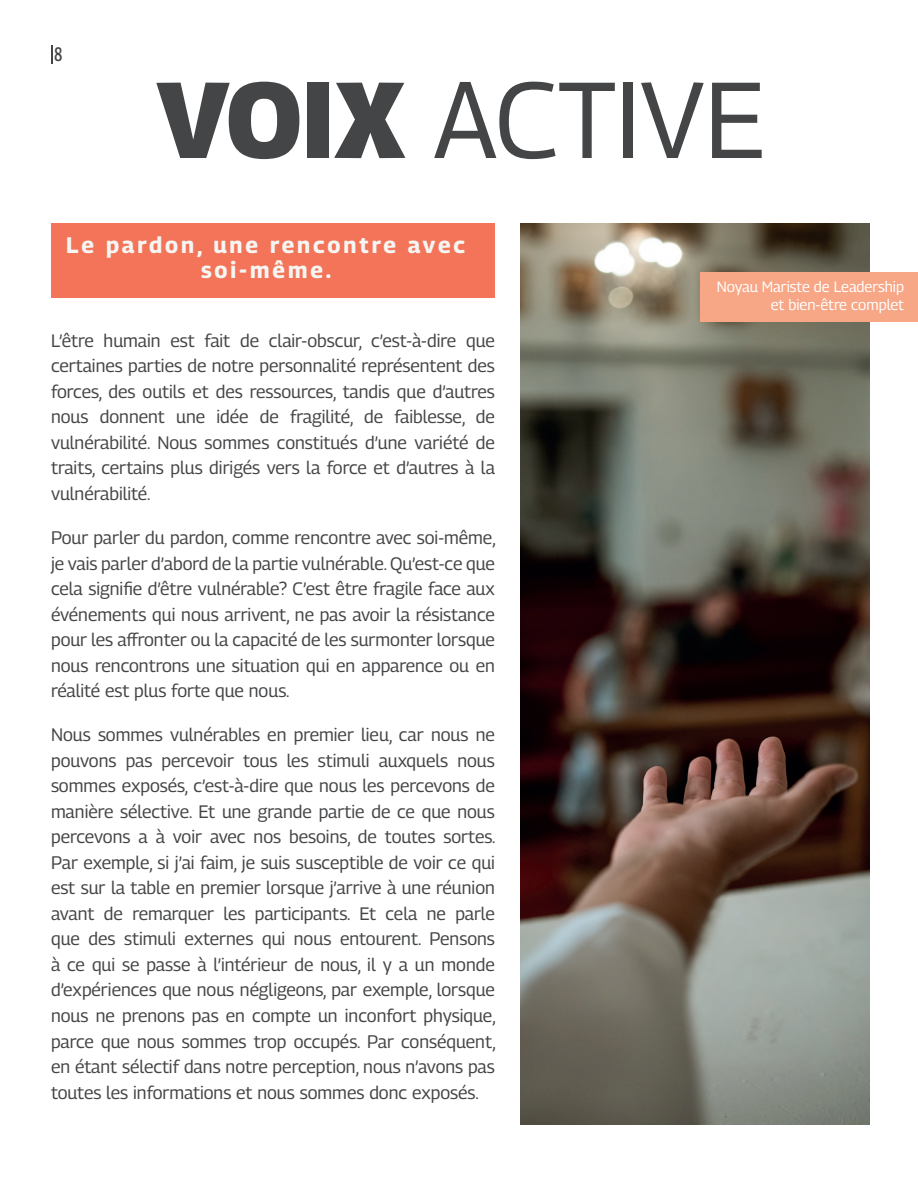
<style>
.page{position:relative;width:918px;height:1188px;background:#fff}
.page>*{position:absolute;margin:0;border:0;box-sizing:border-box;transform-origin:0 0}
.t1{font:700 22.5px/25.5px "Georama";letter-spacing:.13em;color:#f5f6f3;text-align:center}
.t2{font:500 19.5px "Georama Condensed";color:#444547}
.t3{font:18px/25.5px "Georama";color:#444547;text-align:justify}
.t4{font:15px/18px "Georama";letter-spacing:-.005em;color:#fff;text-align:right}
</style>
<div class="page">
<svg style="left:51px;top:46px;width:2px;height:18px"></svg>
<svg style="left:156px;top:82px;width:143px;height:77px"></svg>
<div style="left:307px;top:83px;width:22px;height:75px;background:#444547"></div>
<svg style="left:334px;top:83px;width:71px;height:75px"></svg>
<svg style="left:434px;top:82px;width:181px;height:77px"></svg>
<div style="left:623px;top:83px;width:10px;height:75px;background:#444547"></div>
<svg style="left:641px;top:82px;width:63px;height:76px"></svg>
<svg style="left:712px;top:83px;width:50px;height:75px"></svg>
<img style="left:520px;top:223px;width:349px;height:901px">
<div style="left:701px;top:272px;width:217px;height:50px;background:#f7a686"></div>
<div style="left:51px;top:223px;width:444px;height:75px;background:#f37458"></div>
<p class="t2" style="left:55px;top:40px;width:9px">8</p>
<p class="t1" style="left:66px;top:232px;width:400px">Le pardon, une rencontre avec soi-même.</p>
<p class="t3" style="left:51px;top:327px;width:445px">L’être humain est fait de clair-obscur, c’est-à-dire que certaines parties de notre personnalité représentent des forces, des outils et des ressources, tandis que d’autres nous donnent une idée de fragilité, de faiblesse, de vulnérabilité. Nous sommes constitués d’une variété de traits, certains plus dirigés vers la force et d’autres à la vulnérabilité.</p>
<p class="t3" style="left:51px;top:525px;width:446px">Pour parler du pardon, comme rencontre avec soi-même, je vais parler d’abord de la partie vulnérable. Qu’est-ce que cela signifie d’être vulnérable? C’est être fragile face aux événements qui nous arrivent, ne pas avoir la résistance pour les affronter ou la capacité de les surmonter lorsque nous rencontrons une situation qui en apparence ou en réalité est plus forte que nous.</p>
<p class="t3" style="left:51px;top:722px;width:446px">Nous sommes vulnérables en premier lieu, car nous ne pouvons pas percevoir tous les stimuli auxquels nous sommes exposés, c’est-à-dire que nous les percevons de manière sélective. Et une grande partie de ce que nous percevons a à voir avec nos besoins, de toutes sortes.<br>Par exemple, si j’ai faim, je suis susceptible de voir ce qui est sur la table en premier lorsque j’arrive à une réunion avant de remarquer les participants. Et cela ne parle que des stimuli externes qui nous entourent. Pensons à ce qui se passe à l’intérieur de nous, il y a un monde d’expériences que nous négligeons, par exemple, lorsque nous ne prenons pas en compte un inconfort physique, parce que nous sommes trop occupés. Par conséquent, en étant sélectif dans notre perception, nous n’avons pas toutes les informations et nous sommes donc exposés.</p>
<p class="t4" style="left:717px;top:278px;width:189px">Noyau Mariste de Leadership et bien-être complet</p>
</div>
